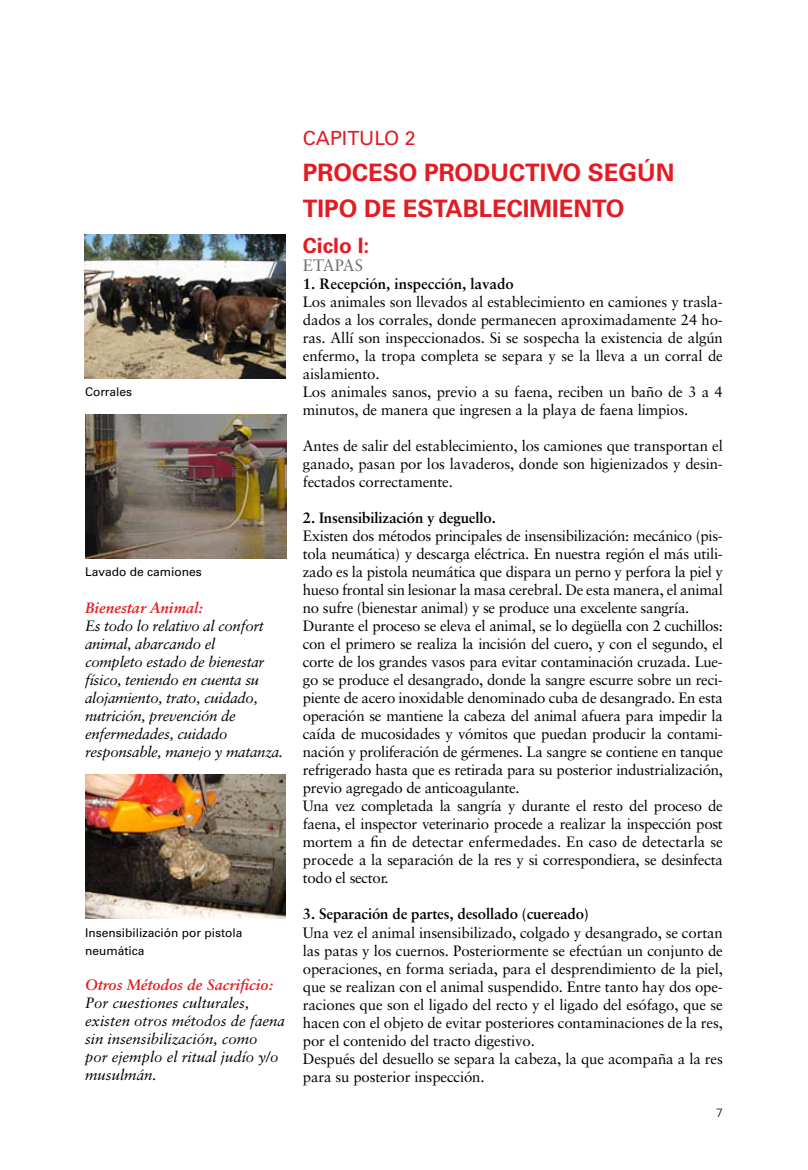
<style>
.page{position:relative;width:808px;height:1170px;background:#fff}
.page>*{position:absolute;margin:0;border:0;box-sizing:border-box;transform-origin:0 0}
.t1{font:700 24px/36px "Univers";color:#e31b23}
.t2{font:700 21px "Univers";color:#e31b23}
.t3{font:19.5px "Univers";color:#e31b23}
.t4{font:16.5px "Sabon";color:#6d6f71}
.t5{font:15px/18px "Sabon";letter-spacing:-.02em;color:#000}
.t6{font:italic 15px/18px "Sabon";letter-spacing:-.02em;color:#000}
.t7{font:italic 15px/18px "Sabon";color:#000}
.t8{font:700 15px "Sabon";letter-spacing:-.01em;color:#000}
.t9{font:italic 700 15px "Sabon";color:#e31b23}
.t10{font:12px/18px "Univers";color:#000}
</style>
<div class="page">
<img style="left:84px;top:234px;width:201px;height:144px">
<img style="left:85px;top:414px;width:201px;height:144px">
<img style="left:85px;top:774px;width:201px;height:144px">
<p class="t10" style="left:85px;top:383px;width:49px">Corrales</p>
<p class="t10" style="left:85px;top:563px;width:118px">Lavado de camiones</p>
<p class="t9" style="left:85px;top:598px;width:119px">Bienestar Animal:</p>
<p class="t6" style="left:85px;top:616px;width:199px">Es todo lo relativo al confort animal, abarcando el<br>completo estado de bienestar físico, teniendo en cuenta su alojamiento, trato, cuidado, nutrición, prevención de enfermedades, cuidado responsable, manejo y matanza.</p>
<p class="t10" style="left:85px;top:923px;width:159px">Insensibilización por pistola neumática</p>
<p class="t9" style="left:85px;top:975px;width:189px">Otros Métodos de Sacrificio:</p>
<p class="t7" style="left:85px;top:993px;width:202px">Por cuestiones culturales, existen otros métodos de faena sin insensibilización, como<br>por ejemplo el ritual judío y/o musulmán.</p>
<h3 class="t3" style="left:303px;top:126px;width:114px">CAPITULO 2</h3>
<h1 class="t1" style="left:303px;top:155px;width:373px">PROCESO PRODUCTIVO SEGÚN<br>TIPO DE ESTABLECIMIENTO</h1>
<h2 class="t2" style="left:303px;top:233px;width:68px">Ciclo I:</h2>
<p class="t4" style="left:303px;top:255px;width:62px">ETAPAS</p>
<p class="t8" style="left:303px;top:274px;width:212px">1. Recepción, inspección, lavado</p>
<p class="t5" style="left:303px;top:293px;width:421px">Los animales son llevados al establecimiento en camiones y trasla&shy;dados a los corrales, donde permanecen aproximadamente 24 ho&shy;ras. Allí son inspeccionados. Si se sospecha la existencia de algún enfermo, la tropa completa se separa y se la lleva a un corral de aislamiento.<br>Los animales sanos, previo a su faena, reciben un baño de 3 a 4 minutos, de manera que ingresen a la playa de faena limpios.</p>
<p class="t5" style="left:303px;top:437px;width:421px;text-align:justify">Antes de salir del establecimiento, los camiones que transportan el ganado, pasan por los lavaderos, donde son higienizados y desin&shy;fectados correctamente.</p>
<p class="t8" style="left:303px;top:508px;width:194px">2. Insensibilización y deguello.</p>
<p class="t5" style="left:303px;top:527px;width:422px">Existen dos métodos principales de insensibilización: mecánico (pis&shy;tola neumática) y descarga eléctrica. En nuestra región el más utili&shy;zado es la pistola neumática que dispara un perno y perfora la piel y hueso frontal sin lesionar la masa cerebral. De esta manera, el animal no sufre (bienestar animal) y se produce una excelente sangría.<br>Durante el proceso se eleva el animal, se lo degüella con 2 cuchillos: con el primero se realiza la incisión del cuero, y con el segundo, el corte de los grandes vasos para evitar contaminación cruzada. Lue&shy;go se produce el desangrado, donde la sangre escurre sobre un reci&shy;piente de acero inoxidable denominado cuba de desangrado. En esta operación se mantiene la cabeza del animal afuera para impedir la caída de mucosidades y vómitos que puedan producir la contami&shy;nación y proliferación de gérmenes. La sangre se contiene en tanque refrigerado hasta que es retirada para su posterior industrialización, previo agregado de anticoagulante.<br>Una vez completada la sangría y durante el resto del proceso de faena, el inspector veterinario procede a realizar la inspección post mortem a fin de detectar enfermedades. En caso de detectarla se procede a la separación de la res y si correspondiera, se desinfecta todo el sector.</p>
<p class="t8" style="left:303px;top:904px;width:287px">3. Separación de partes, desollado (cuereado)</p>
<p class="t5" style="left:303px;top:923px;width:422px">Una vez el animal insensibilizado, colgado y desangrado, se cortan las patas y los cuernos. Posteriormente se efectúan un conjunto de operaciones, en forma seriada, para el desprendimiento de la piel, que se realizan con el animal suspendido. Entre tanto hay dos ope&shy;raciones que son el ligado del recto y el ligado del esófago, que se hacen con el objeto de evitar posteriores contaminaciones de la res, por el contenido del tracto digestivo.<br>Después del desuello se separa la cabeza, la que acompaña a la res para su posterior inspección.</p>
</div>
